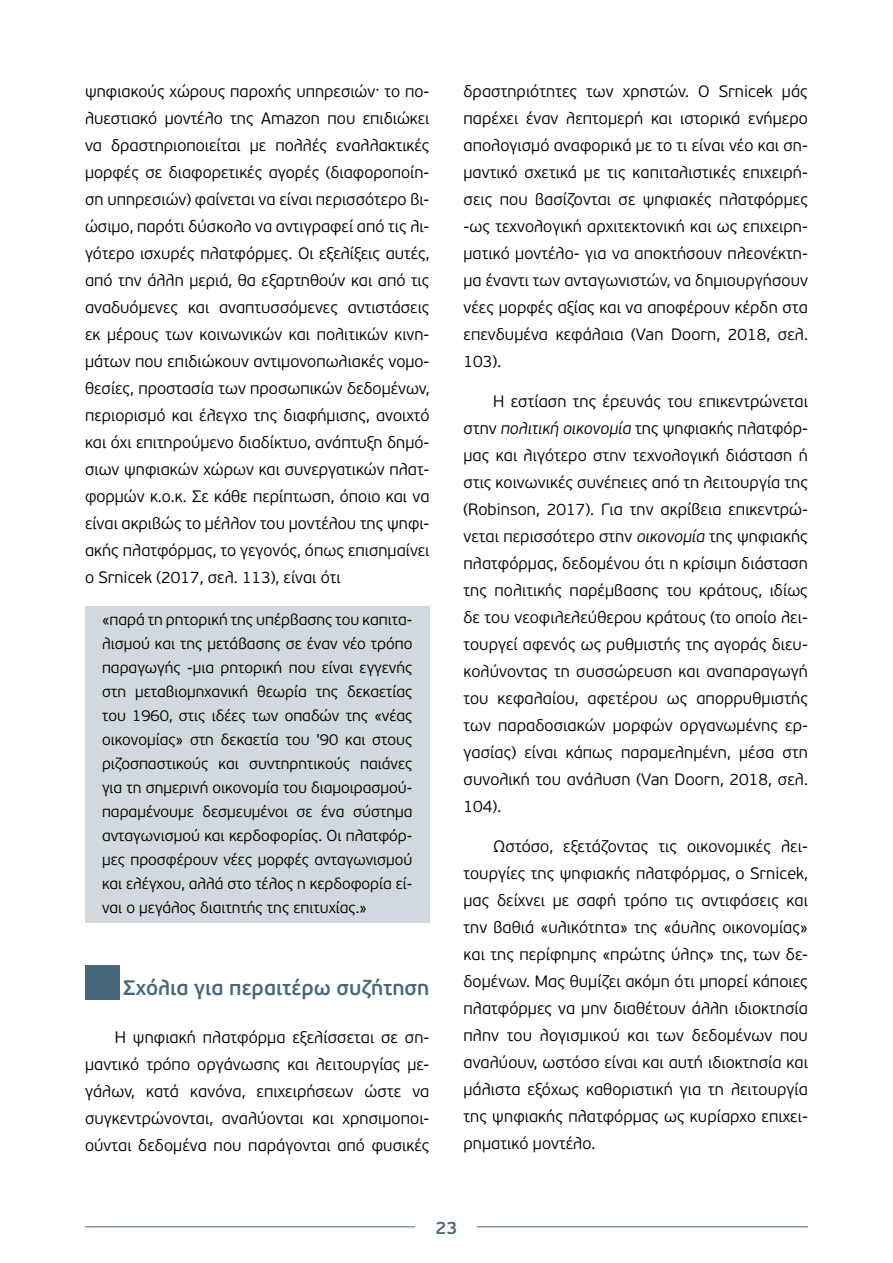
<style>
.page{position:relative;width:893px;height:1263px;background:#fff}
.page>*{position:absolute;margin:0;border:0;box-sizing:border-box;transform-origin:0 0}
.Τίτλοι_κεντρική_με_μ{font:600 21px "PF Beau Sans Pro";color:#476679}
.t1{font:600 18px "PF Beau Sans Pro";color:#476679}
.Κείμενο{font:300 16.5px/27px "PF Beau Sans Pro";letter-spacing:.005em;color:#000;text-align:justify}
.Παραθέματα{font:300 15.75px/24px "PF Beau Sans Pro";color:#000;text-align:justify}
.s1{font-style:italic}
</style>
<div class="page">
<hr style="left:85px;top:1226px;width:723px;height:1px;background:#476679">
<div style="left:416px;top:1203px;width:61px;height:49px;background:#fff"></div>
<div style="left:85px;top:606px;width:344px;height:317px;background:#d1d9de"></div>
<div style="left:85px;top:965px;width:34px;height:34px;background:#476679"></div>
<p class="Κείμενο" style="left:85px;top:79px;width:346px">ψηφιακούς χώρους παροχής υπηρεσιών· το πο&shy;λυεστιακό μοντέλο της Amazon που επιδιώκει να δραστηριοποιείται με πολλές εναλλακτικές μορφές σε διαφορετικές αγορές (διαφοροποίη&shy;ση υπηρεσιών) φαίνεται να είναι περισσότερο βι&shy;ώσιμο, παρότι δύσκολο να αντιγραφεί από τις λι&shy;γότερο ισχυρές πλατφόρμες. Οι εξελίξεις αυτές, από την άλλη μεριά, θα εξαρτηθούν και από τις αναδυόμενες και αναπτυσσόμενες αντιστάσεις εκ μέρους των κοινωνικών και πολιτικών κινη&shy;μάτων που επιδιώκουν αντιμονοπωλιακές νομο&shy;θεσίες, προστασία των προσωπικών δεδομένων, περιορισμό και έλεγχο της διαφήμισης, ανοιχτό και όχι επιτηρούμενο διαδίκτυο, ανάπτυξη δημό&shy;σιων ψηφιακών χώρων και συνεργατικών πλατ&shy;φορμών κ.ο.κ. Σε κάθε περίπτωση, όποιο και να είναι ακριβώς το μέλλον του μοντέλου της ψηφι&shy;ακής πλατφόρμας, το γεγονός, όπως επισημαίνει ο Srnicek (2017, σελ. 113), είναι ότι</p>
<p class="Παραθέματα" style="left:102px;top:607px;width:312px">«παρά τη ρητορική της υπέρβασης του καπιτα&shy;λισμού και της μετάβασης σε έναν νέο τρόπο παραγωγής -μια ρητορική που είναι εγγενής στη μεταβιομηχανική θεωρία της δεκαετίας του 1960, στις ιδέες των οπαδών της «νέας οικονομίας» στη δεκαετία του '90 και στους ριζοσπαστικούς και συντηρητικούς παιάνες για τη σημερινή οικονομία του διαμοιρασμού&shy;παραμένουμε δεσμευμένοι σε ένα σύστημα ανταγωνισμού και κερδοφορίας. Οι πλατφόρ&shy;μες προσφέρουν νέες μορφές ανταγωνισμού και ελέγχου, αλλά στο τέλος η κερδοφορία εί&shy;ναι ο μεγάλος διαιτητής της επιτυχίας.»</p>
<p class="Τίτλοι_κεντρική_με_μ" style="left:123px;top:975px;width:308px">Σχόλια για περαιτέρω συζήτηση</p>
<p class="Κείμενο" style="left:85px;top:1024px;width:346px;text-indent:30px">Η ψηφιακή πλατφόρμα εξελίσσεται σε ση&shy;μαντικό τρόπο οργάνωσης και λειτουργίας με&shy;γάλων, κατά κανόνα, επιχειρήσεων ώστε να συγκεντρώνονται, αναλύονται και χρησιμοποι&shy;ούνται δεδομένα που παράγονται από φυσικές</p>
<p class="Κείμενο" style="left:463px;top:79px;width:346px">δραστηριότητες των χρηστών. Ο Srnicek μάς παρέχει έναν λεπτομερή και ιστορικά ενήμερο απολογισμό αναφορικά με το τι είναι νέο και ση&shy;μαντικό σχετικά με τις καπιταλιστικές επιχειρή&shy;σεις που βασίζονται σε ψηφιακές πλατφόρμες -ως τεχνολογική αρχιτεκτονική και ως επιχειρη&shy;ματικό μοντέλο- για να αποκτήσουν πλεονέκτη&shy;μα έναντι των ανταγωνιστών, να δημιουργήσουν νέες μορφές αξίας και να αποφέρουν κέρδη στα επενδυμένα κεφάλαια (Van Doorn, 2018, σελ.<br>103).</p>
<p class="Κείμενο" style="left:463px;top:388px;width:346px;text-indent:30px">Η εστίαση της έρευνάς του επικεντρώνεται στην <span class="s1">πολιτική οικονομία</span> της ψηφιακής πλατφόρ&shy;μας και λιγότερο στην τεχνολογική διάσταση ή στις κοινωνικές συνέπειες από τη λειτουργία της (Robinson, 2017). Για την ακρίβεια επικεντρώ&shy;νεται περισσότερο στην <span class="s1">οικονομία</span> της ψηφιακής πλατφόρμας, δεδομένου ότι η κρίσιμη διάσταση της πολιτικής παρέμβασης του κράτους, ιδίως δε του νεοφιλελεύθερου κράτους (το οποίο λει&shy;τουργεί αφενός ως ρυθμιστής της αγοράς διευ&shy;κολύνοντας τη συσσώρευση και αναπαραγωγή του κεφαλαίου, αφετέρου ως απορρυθμιστής των παραδοσιακών μορφών οργανωμένης ερ&shy;γασίας) είναι κάπως παραμελημένη, μέσα στη συνολική του ανάλυση (Van Doorn, 2018, σελ.<br>104).</p>
<p class="Κείμενο" style="left:463px;top:833px;width:346px;text-indent:30px">Ωστόσο, εξετάζοντας τις οικονομικές λει&shy;τουργίες της ψηφιακής πλατφόρμας, ο Srnicek, μας δείχνει με σαφή τρόπο τις αντιφάσεις και την βαθιά «υλικότητα» της «άυλης οικονομίας» και της περίφημης «πρώτης ύλης» της, των δε&shy;δομένων. Μας θυμίζει ακόμη ότι μπορεί κάποιες πλατφόρμες να μην διαθέτουν άλλη ιδιοκτησία πλην του λογισμικού και των δεδομένων που αναλύουν, ωστόσο είναι και αυτή ιδιοκτησία και μάλιστα εξόχως καθοριστική για τη λειτουργία της ψηφιακής πλατφόρμας ως κυρίαρχο επιχει&shy;ρηματικό μοντέλο.</p>
<p class="t1" style="left:435px;top:1217px;width:24px">23</p>
</div>
